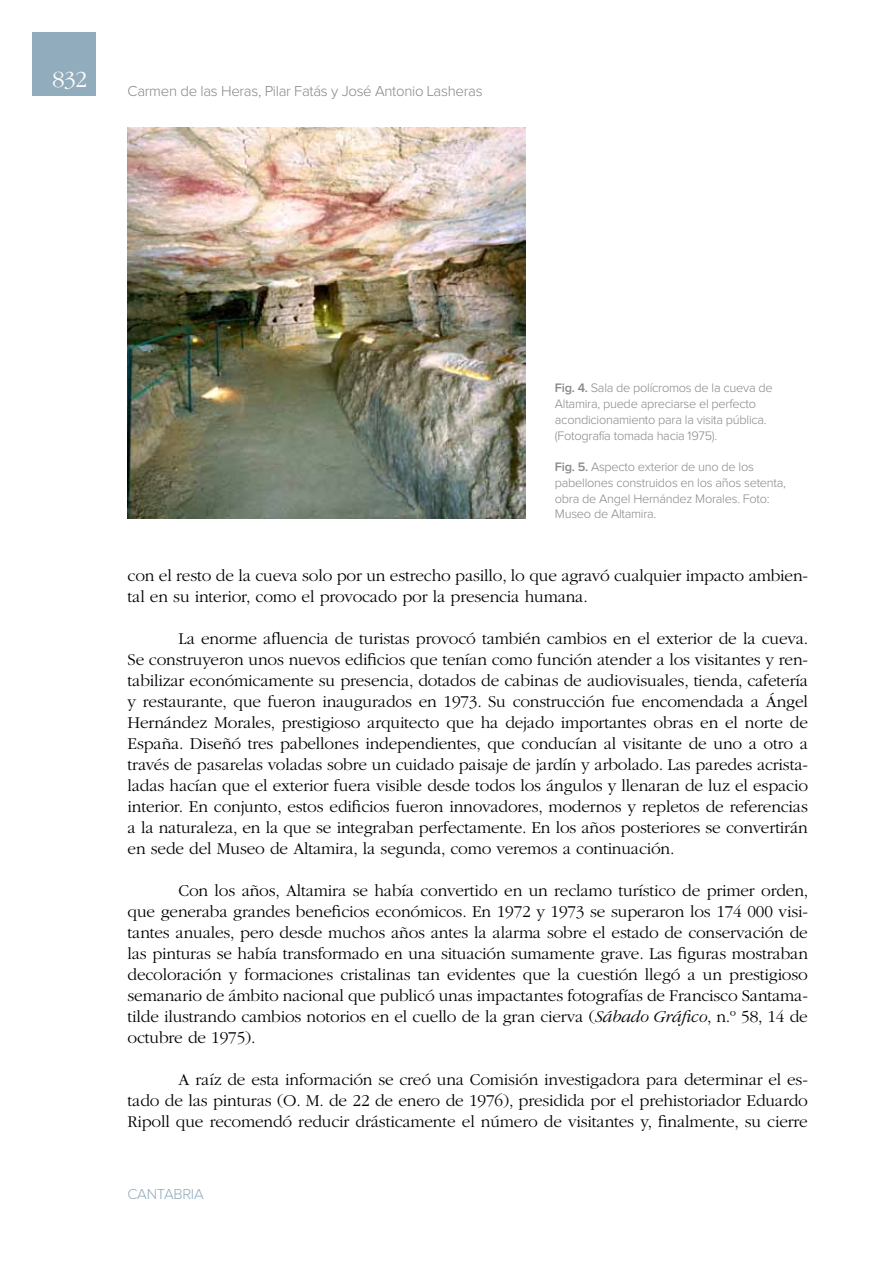
<style>
.page{position:relative;width:893px;height:1263px;background:#fff}
.page>*{position:absolute;margin:0;border:0;box-sizing:border-box;transform-origin:0 0}
.t1{font:300 24px "ITC Garamond Std";color:#fff}
.t2{font:300 17.25px/21px "ITC Garamond Std";letter-spacing:-.01em;color:#000;text-align:justify}
.t3{font:300 15px "Proxima Nova";letter-spacing:-.02em;color:#87888a}
.t4{font:300 15px "Proxima Nova";letter-spacing:-.02em;color:#91acbc}
.t5{font:300 12.75px/15.8px "Proxima Nova";letter-spacing:-.02em;color:#87888a}
.s1{font-weight:600}
.s2{font-style:italic}
</style>
<div class="page">
<div style="left:32px;top:32px;width:64px;height:64px;background:#91acbc"></div>
<img style="left:128px;top:128px;width:398px;height:390px">
<h1 class="t1" style="left:53px;top:67px;width:36px">832</h1>
<p class="t3" style="left:128px;top:84px;width:356px">Carmen de las Heras, Pilar Fatás y José Antonio Lasheras</p>
<p class="t5" style="left:555px;top:381px;width:219px"><span class="s1">Fig. 4.</span> Sala de polícromos de la cueva de Altamira, puede apreciarse el perfecto acondicionamiento para la visita pública. (Fotografía tomada hacia 1975).</p>
<p class="t5" style="left:555px;top:459px;width:233px"><span class="s1">Fig. 5.</span> Aspecto exterior de uno de los pabellones construidos en los años setenta, obra de Angel Hernández Morales. Foto:<br>Museo de Altamira.</p>
<p class="t2" style="left:128px;top:566px;width:682px">con el resto de la cueva solo por un estrecho pasillo, lo que agravó cualquier impacto ambien&shy;tal en su interior, como el provocado por la presencia humana.</p>
<p class="t2" style="left:128px;top:629px;width:682px;text-indent:51px">La enorme afluencia de turistas provocó también cambios en el exterior de la cueva.<br>Se construyeron unos nuevos edificios que tenían como función atender a los visitantes y ren&shy;tabilizar económicamente su presencia, dotados de cabinas de audiovisuales, tienda, cafetería y restaurante, que fueron inaugurados en 1973. Su construcción fue encomendada a Ángel Hernández Morales, prestigioso arquitecto que ha dejado importantes obras en el norte de España. Diseñó tres pabellones independientes, que conducían al visitante de uno a otro a través de pasarelas voladas sobre un cuidado paisaje de jardín y arbolado. Las paredes acrista&shy;ladas hacían que el exterior fuera visible desde todos los ángulos y llenaran de luz el espacio interior. En conjunto, estos edificios fueron innovadores, modernos y repletos de referencias a la naturaleza, en la que se integraban perfectamente. En los años posteriores se convertirán en sede del Museo de Altamira, la segunda, como veremos a continuación.</p>
<p class="t2" style="left:128px;top:881px;width:682px;text-indent:51px">Con los años, Altamira se había convertido en un reclamo turístico de primer orden, que generaba grandes beneficios económicos. En 1972 y 1973 se superaron los 174 000 visi&shy;tantes anuales, pero desde muchos años antes la alarma sobre el estado de conservación de las pinturas se había transformado en una situación sumamente grave. Las figuras mostraban decoloración y formaciones cristalinas tan evidentes que la cuestión llegó a un prestigioso semanario de ámbito nacional que publicó unas impactantes fotografías de Francisco Santama&shy;tilde ilustrando cambios notorios en el cuello de la gran cierva (<span class="s2">Sábado Gráfico</span>, n.º 58, 14 de octubre de 1975).</p>
<p class="t2" style="left:128px;top:1070px;width:682px;text-indent:51px">A raíz de esta información se creó una Comisión investigadora para determinar el es&shy;tado de las pinturas (O. M. de 22 de enero de 1976), presidida por el prehistoriador Eduardo Ripoll que recomendó reducir drásticamente el número de visitantes y, finalmente, su cierre</p>
<p class="t4" style="left:128px;top:1187px;width:78px">CANTABRIA</p>
</div>
